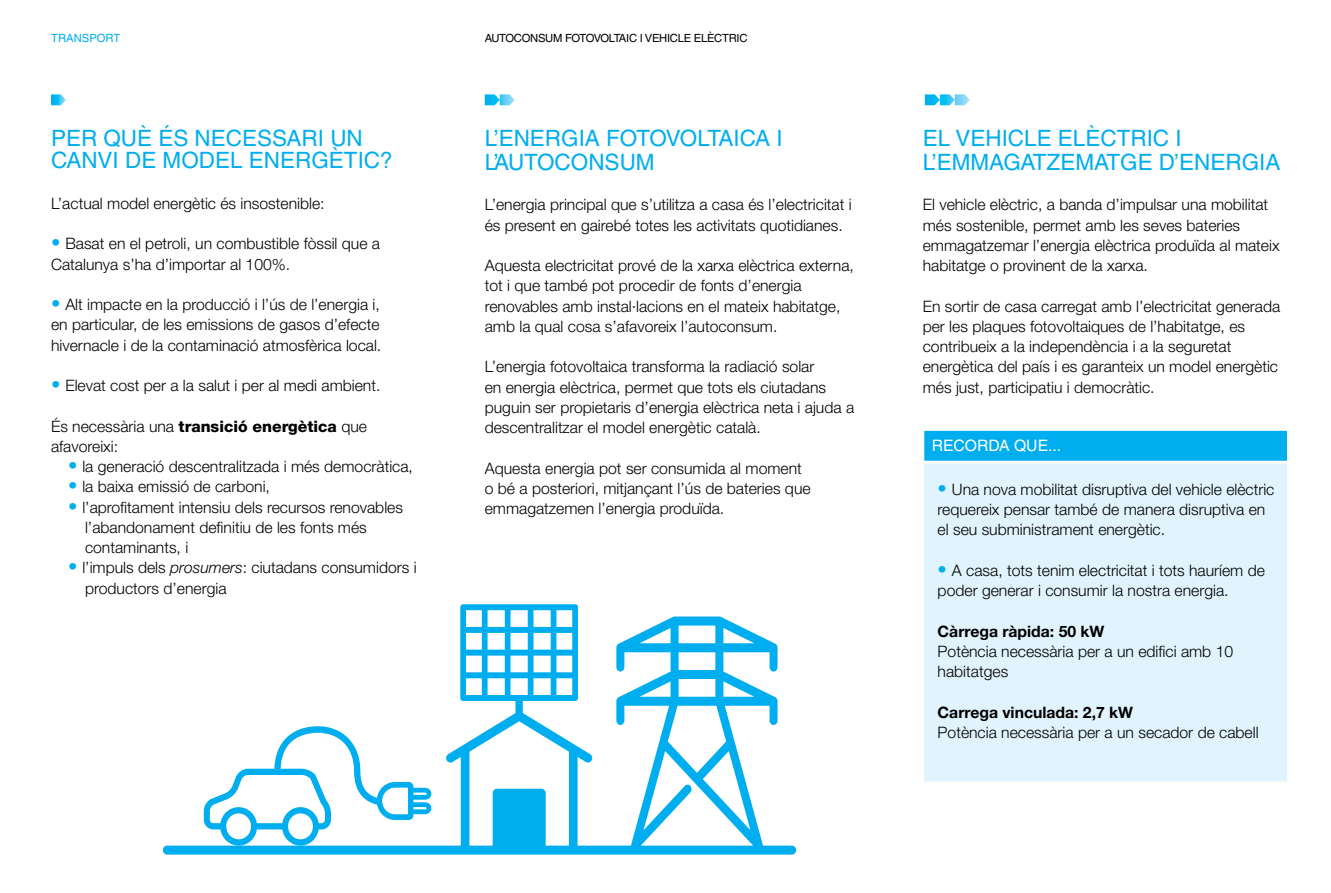
<style>
.page{position:relative;width:1331px;height:893px;background:#fff}
.page>*{position:absolute;margin:0;border:0;box-sizing:border-box;transform-origin:0 0}
.t1{font:22.5px/24px "Helvetica LT Std";color:#00aeef}
.t2{font:300 15.75px/20.2px "Helvetica Neue LT Std";color:#000}
.t3{font:700 15.75px "Helvetica Neue LT Std";color:#000}
.t4{font:15.75px "Helvetica LT Std";color:#fff}
.t5{font:11.25px "Helvetica LT Std";letter-spacing:-.025em;color:#000}
.t6{font:11.25px "Helvetica LT Std";color:#00aeef}
.s1{font-weight:800;font-size:18.75px;color:#00aeef}
.s2{font-weight:800}
.s3{font-style:italic}
</style>
<div class="page">
<svg style="left:51px;top:94px;width:15px;height:11px"></svg>
<svg style="left:485px;top:94px;width:30px;height:11px"></svg>
<svg style="left:925px;top:94px;width:45px;height:11px"></svg>
<div style="left:923px;top:429px;width:365px;height:33px;background:#00aeef;border:2px solid #fff"></div>
<div style="left:923px;top:463px;width:365px;height:319px;background:#e1f4fd;border:1px solid #fff"></div>
<svg style="left:163px;top:604px;width:633px;height:251px"></svg>
<svg style="left:204px;top:726px;width:227px;height:120px"></svg>
<p class="t6" style="left:51px;top:32px;width:71px">TRANSPORT</p>
<p class="t5" style="left:485px;top:32px;width:264px">AUTOCONSUM FOTOVOLTAIC I VEHICLE ELÈCTRIC</p>
<h1 class="t1" style="left:51px;top:127px;width:343px;line-height:22.5px">PER QUÈ ÉS NECESSARI UN<br>CANVI DE MODEL ENERGÈTIC?</h1>
<p class="t2" style="left:51px;top:193px;width:275px">L’actual model energètic és insostenible:</p>
<p class="t2" style="left:51px;top:233px;width:331px"><span class="s1">•</span> Basat en el petroli, un combustible fòssil que a<br>Catalunya s’ha d’importar al 100%.</p>
<p class="t2" style="left:51px;top:294px;width:332px;text-align:justify"><span class="s1">•</span> Alt impacte en la producció i l’ús de l’energia i, en particular, de les emissions de gasos d’efecte hivernacle i de la contaminació atmosfèrica local.</p>
<p class="t2" style="left:51px;top:375px;width:331px"><span class="s1">•</span> Elevat cost per a la salut i per al medi ambient.</p>
<p class="t2" style="left:51px;top:415px;width:317px">És necessària una <span class="s2">transició energètica</span> que afavoreixi:</p>
<p class="t2" style="left:68px;top:456px;width:346px"><span class="s1">•</span> la generació descentralitzada i més democràtica,</p>
<p class="t2" style="left:68px;top:476px;width:203px"><span class="s1">•</span> la baixa emissió de carboni,</p>
<p class="t2" style="left:85px;top:496px;width:319px;text-indent:-17px"><span class="s1">•</span> l’aprofitament intensiu dels recursos renovables l’abandonament definitiu de les fonts més contaminants, i</p>
<p class="t2" style="left:85px;top:557px;width:333px;text-indent:-17px"><span class="s1">•</span> l’impuls dels <span class="s3">prosumers</span>: ciutadans consumidors i productors d’energia</p>
<h1 class="t1" style="left:485px;top:126px;width:299px">L’ENERGIA FOTOVOLTAICA I<br>L’AUTOCONSUM</h1>
<p class="t2" style="left:485px;top:194px;width:368px">L’energia principal que s’utilitza a casa és l’electricitat i és present en gairebé totes les activitats quotidianes.</p>
<p class="t2" style="left:485px;top:255px;width:371px">Aquesta electricitat prové de la xarxa elèctrica externa, tot i que també pot procedir de fonts d’energia renovables amb instal·lacions en el mateix habitatge, amb la qual cosa s’afavoreix l’autoconsum.</p>
<p class="t2" style="left:485px;top:356px;width:371px">L’energia fotovoltaica transforma la radiació solar<br>en energia elèctrica, permet que tots els ciutadans puguin ser propietaris d’energia elèctrica neta i ajuda a descentralitzar el model energètic català.</p>
<p class="t2" style="left:485px;top:457px;width:327px">Aquesta energia pot ser consumida al moment o bé a posteriori, mitjançant l’ús de bateries que emmagatzemen l’energia produïda.</p>
<h1 class="t1" style="left:923px;top:126px;width:359px">EL VEHICLE ELÈCTRIC I<br>L’EMMAGATZEMATGE D’ENERGIA</h1>
<p class="t2" style="left:923px;top:194px;width:358px">El vehicle elèctric, a banda d’impulsar una mobilitat més sostenible, permet amb les seves bateries emmagatzemar l’energia elèctrica produïda al mateix habitatge o provinent de la xarxa.</p>
<p class="t2" style="left:923px;top:295px;width:359px">En sortir de casa carregat amb l’electricitat generada per les plaques fotovoltaiques de l’habitatge, es contribueix a la independència i a la seguretat energètica del país i es garanteix un model energètic més just, participatiu i democràtic.</p>
<p class="t4" style="left:932px;top:436px;width:131px">RECORDA QUE...</p>
<p class="t2" style="left:938px;top:479px;width:338px"><span class="s1">•</span> Una nova mobilitat disruptiva del vehicle elèctric requereix pensar també de manera disruptiva en el seu subministrament energètic.</p>
<p class="t2" style="left:938px;top:560px;width:329px"><span class="s1">•</span> A casa, tots tenim electricitat i tots hauríem de poder generar i consumir la nostra energia.</p>
<p class="t3" style="left:938px;top:621px;width:168px">Càrrega ràpida: 50 kW</p>
<p class="t2" style="left:938px;top:641px;width:297px">Potència necessària per a un edifici amb 10 habitatges</p>
<p class="t3" style="left:938px;top:702px;width:197px">Carrega vinculada: 2,7 kW</p>
<p class="t2" style="left:938px;top:722px;width:322px">Potència necessària per a un secador de cabell</p>
</div>
